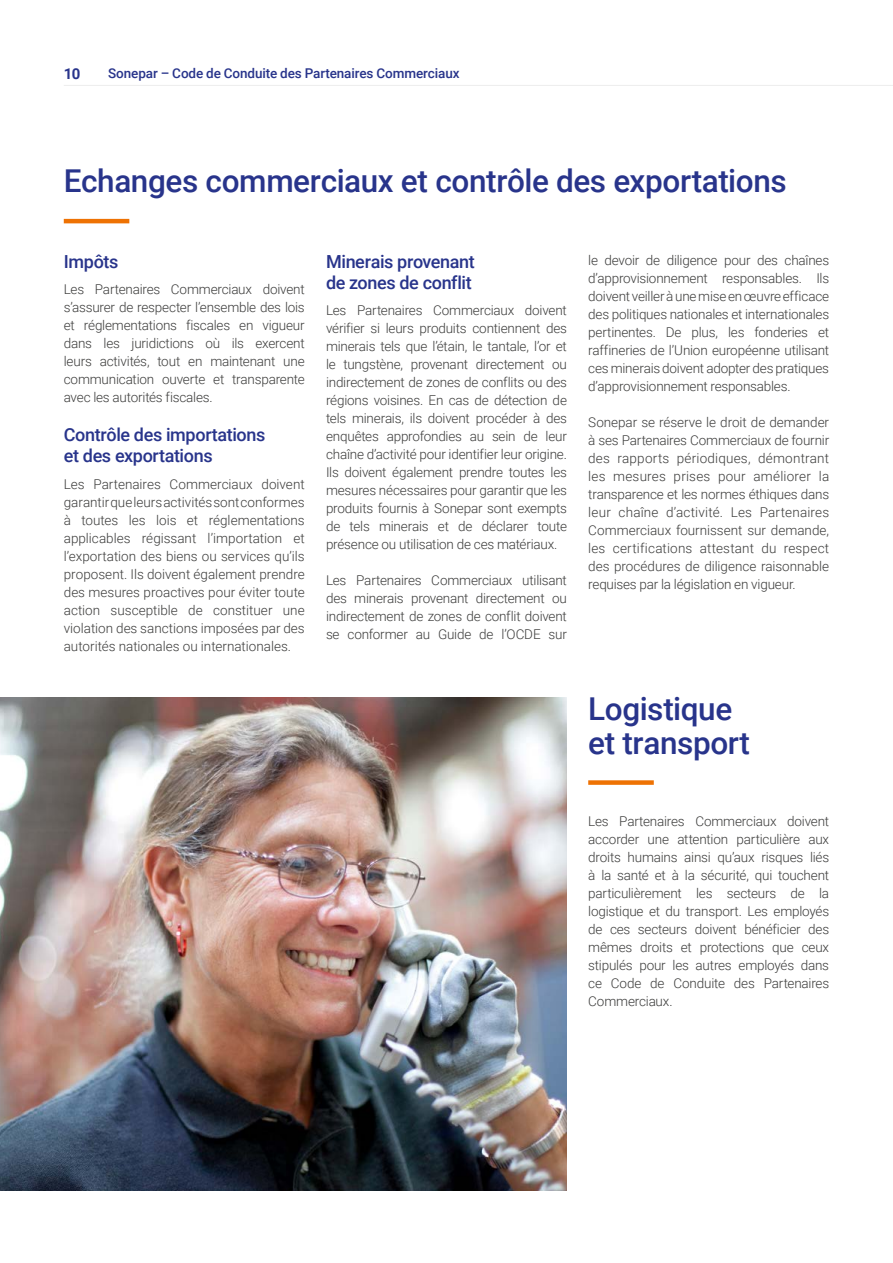
<style>
.page{position:relative;width:893px;height:1263px;background:#fff}
.page>*{position:absolute;margin:0;border:0;box-sizing:border-box;transform-origin:0 0}
.t1{font:500 31.5px/34.5px "Sonepar Roboto";letter-spacing:-.01em;color:#28348b}
.t2{font:500 18px/21px "Sonepar Roboto";letter-spacing:-.02em;color:#28348b}
.t3{font:700 15px "Sonepar Roboto";color:#28348b}
.t4{font:300 13.5px/18px "Sonepar Roboto";letter-spacing:-.015em;color:#3c3c3b;text-align:justify}
.t5{font:500 13.5px "Sonepar Roboto";letter-spacing:-.005em;color:#28348b}
</style>
<div class="page">
<img style="left:0;top:697px;width:567px;height:494px">
<hr style="left:64px;top:85px;width:829px;height:1px;background:#ededed">
<div style="left:588px;top:780px;width:66px;height:5px;background:#ee7203"></div>
<hr style="left:64px;top:219px;width:65px;height:4px;background:#ee7203">
<p class="t3" style="left:64px;top:63px;width:18px">10</p>
<p class="t5" style="left:108px;top:63px;width:353px">Sonepar – Code de Conduite des Partenaires Commerciaux</p>
<h1 class="t1" style="left:64px;top:163px;width:724px">Echanges commerciaux et contrôle des exportations</h1>
<h2 class="t2" style="left:64px;top:250px;width:56px">Impôts</h2>
<p class="t4" style="left:64px;top:280px;width:242px">Les Partenaires Commerciaux doivent s’assurer de respecter l’ensemble des lois et réglementations fiscales en vigueur dans les juridictions où ils exercent leurs activités, tout en maintenant une communication ouverte et transparente avec les autorités fiscales.</p>
<h2 class="t2" style="left:64px;top:424px;width:203px">Contrôle des importations et des exportations</h2>
<p class="t4" style="left:64px;top:475px;width:242px">Les Partenaires Commerciaux doivent garantir que leurs activités sont conformes à toutes les lois et réglementations applicables régissant l’importation et l’exportation des biens ou services qu’ils proposent. Ils doivent également prendre des mesures proactives pour éviter toute action susceptible de constituer une violation des sanctions imposées par des autorités nationales ou internationales.</p>
<h2 class="t2" style="left:326px;top:250px;width:150px">Minerais provenant de zones de conflit</h2>
<p class="t4" style="left:326px;top:301px;width:242px">Les Partenaires Commerciaux doivent vérifier si leurs produits contiennent des minerais tels que l’étain, le tantale, l’or et le tungstène, provenant directement ou indirectement de zones de conflits ou des régions voisines. En cas de détection de tels minerais, ils doivent procéder à des enquêtes approfondies au sein de leur chaîne d’activité pour identifier leur origine.<br>Ils doivent également prendre toutes les mesures nécessaires pour garantir que les produits fournis à Sonepar sont exempts de tels minerais et de déclarer toute présence ou utilisation de ces matériaux.</p>
<p class="t4" style="left:326px;top:571px;width:242px">Les Partenaires Commerciaux utilisant des minerais provenant directement ou indirectement de zones de conflit doivent se conformer au Guide de l’OCDE sur</p>
<p class="t4" style="left:588px;top:250px;width:242px">le devoir de diligence pour des chaînes d’approvisionnement responsables. Ils doivent veiller à une mise en œuvre efficace des politiques nationales et internationales pertinentes. De plus, les fonderies et raffineries de l’Union européenne utilisant ces minerais doivent adopter des pratiques d’approvisionnement responsables.</p>
<p class="t4" style="left:588px;top:412px;width:242px">Sonepar se réserve le droit de demander à ses Partenaires Commerciaux de fournir des rapports périodiques, démontrant les mesures prises pour améliorer la transparence et les normes éthiques dans leur chaîne d’activité. Les Partenaires Commerciaux fournissent sur demande, les certifications attestant du respect des procédures de diligence raisonnable requises par la législation en vigueur.</p>
<h1 class="t1" style="left:588px;top:690px;width:163px">Logistique et transport</h1>
<p class="t4" style="left:588px;top:812px;width:242px">Les Partenaires Commerciaux doivent accorder une attention particulière aux droits humains ainsi qu’aux risques liés à la santé et à la sécurité, qui touchent particulièrement les secteurs de la logistique et du transport. Les employés de ces secteurs doivent bénéficier des mêmes droits et protections que ceux stipulés pour les autres employés dans ce Code de Conduite des Partenaires Commerciaux.</p>
</div>
